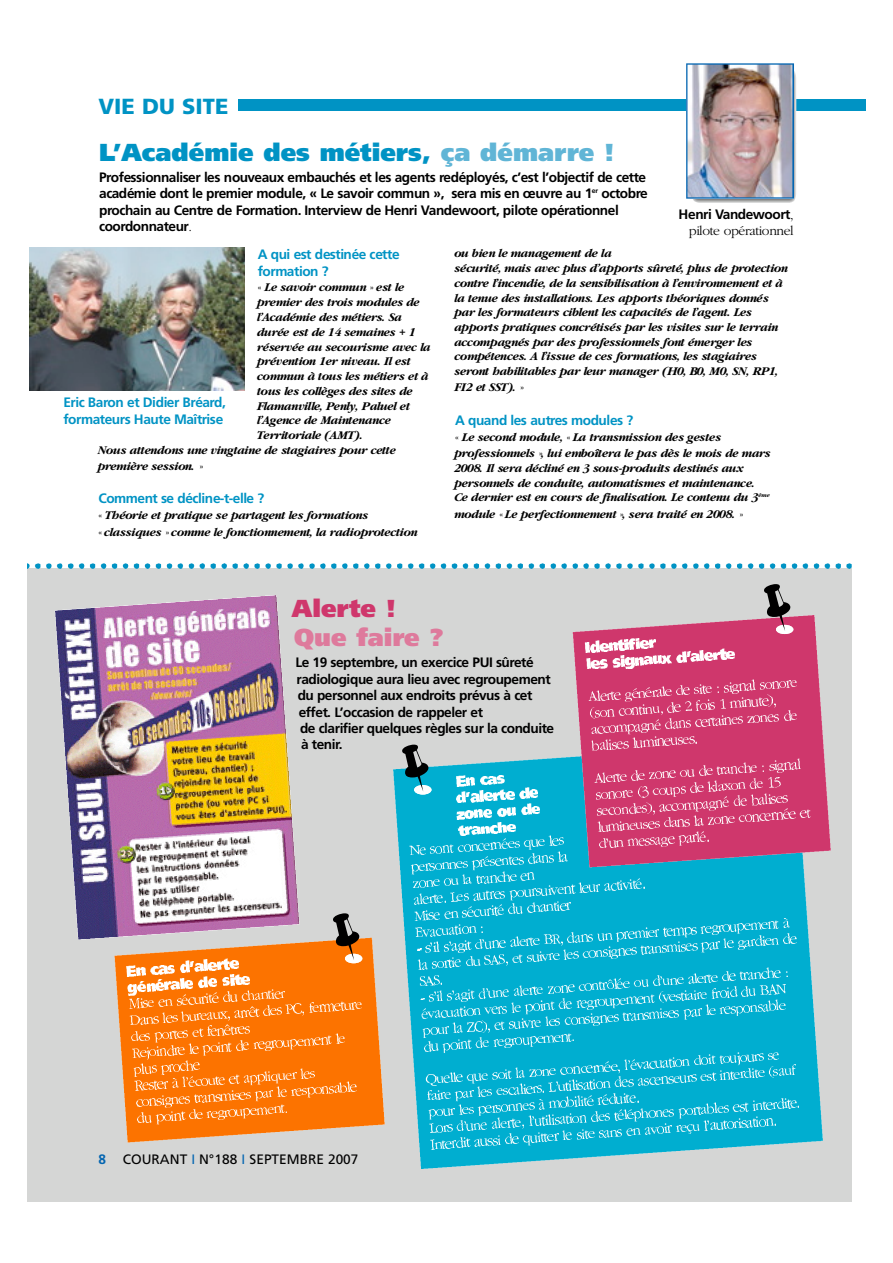
<style>
.page{position:relative;width:893px;height:1263px;background:#fff}
.page>*{position:absolute;margin:0;border:0;box-sizing:border-box;transform-origin:0 0}
.t1{font:900 24.6px "Frutiger";color:#0093c4}
.t2{font:900 24.6px "Frutiger";color:#de7a9c}
.t3{font:900 24.6px "Frutiger";letter-spacing:.005em;color:#cf376c}
.t4{font:900 21.9px "Frutiger";color:#0093c4}
.t5{font:700 13.65px/16.4px "Frutiger";letter-spacing:-.035em;color:#000}
.t6{font:700 13.65px/16.4px "Frutiger";letter-spacing:-.035em;color:#0093c4}
.t7{font:13.65px "Frutiger";color:#000}
.t8{font:300 13.65px "Garamond";letter-spacing:-.03em;color:#000}
.t9{font:italic 700 12.3px/14.7px "Garamond";letter-spacing:-.04em;color:#000}
.s1{color:#60b5d6}
.s2{font-family:"Garamond";font-weight:300}
.s3{font-weight:300;font-style:normal;font-size:13.65px}
.s4{font-weight:700;color:#0365b1}
.s5{color:#0365b1}
</style>
<div class="page">
<div style="left:27px;top:569px;width:824px;height:632px;background:#d5d6d5"></div>
<div style="left:238px;top:99px;width:627px;height:12px;background:#0093c4"></div>
<img style="left:29px;top:248px;width:215px;height:143px">
<img style="left:693px;top:71px;width:103px;height:132px">
<img style="left:686px;top:63px;width:108px;height:136px">
<svg style="left:27px;top:563px;width:824px;height:6px"></svg>
<svg style="left:114px;top:938px;width:270px;height:204px;fill:#fc7300"></svg>
<svg style="left:393px;top:768px;width:429px;height:401px"></svg>
<svg style="left:572px;top:615px;width:258px;height:252px;fill:#cf376c"></svg>
<svg style="left:584px;top:638px;width:150px;height:31px;background:#de799c"></svg>
<svg style="left:55px;top:609px;width:71px;height:331px"></svg>
<img style="left:77px;top:595px;width:222px;height:344px">
<svg style="left:126px;top:913px;width:236px;height:211px;background:#f48b39"></svg>
<svg style="left:764px;top:615px;width:29px;height:19px"></svg>
<svg style="left:402px;top:680px;width:408px;height:469px;background:#51a0c0"></svg>
<h2 class="t4" style="left:98px;top:98px;width:131px">VIE DU SITE</h2>
<h1 class="t1" style="left:99px;top:142px;width:517px">L’Académie des métiers, <span class="s1">ça démarre !</span></h1>
<p class="t5" style="left:99px;top:170px;width:550px">P rofessionnaliser les nouveaux embauchés et les agents redéployés, c’est l’objectif de cette académie dont le premier module, « Le savoir commun », sera mis en œuvre au 1<sup>e</sup> <sup>r</sup> o cto b re p rochain au Centre de Formation. Interview de Henri Va n d e w o o rt, pilote opérationnel<br>co o rd o n n a te u r<span class="s2">.</span></p>
<p class="t5" style="left:678px;top:207px;width:116px">Henri Va n d e w o o rt<span class="s2">,</span></p>
<p class="t8" style="left:688px;top:226px;width:106px">pilote opérationnel</p>
<p class="t6" style="left:258px;top:247px;width:143px">A qui est destinée cette fo rmation ?</p>
<p class="t9" style="left:258px;top:281px;width:149px"><span class="s3">«</span> Le savoir commun <span class="s3">»</span> est le</p>
<p class="t9" style="left:258px;top:296px;width:164px">p remier des trois modules de</p>
<p class="t9" style="left:258px;top:311px;width:146px">l’Académie des métiers. Sa</p>
<p class="t9" style="left:258px;top:326px;width:160px">durée est de 14 semaines + 1</p>
<p class="t9" style="left:258px;top:340px;width:175px">réservée au secourisme avec la</p>
<p class="t9" style="left:258px;top:355px;width:155px">prévention 1er niveau. Il est</p>
<p class="t9" style="left:258px;top:370px;width:173px">commun à tous les métiers et à</p>
<p class="t9" style="left:258px;top:385px;width:157px">tous les collèges des sites de</p>
<p class="t9" style="left:258px;top:399px;width:155px">Flamanville, Penly, Paluel et</p>
<p class="t9" style="left:258px;top:414px;width:136px">l’Agence de Maintenance</p>
<p class="t9" style="left:258px;top:429px;width:107px">Territoriale (AMT).</p>
<p class="t9" style="left:98px;top:444px;width:300px">Nous attendons une vingtaine de stagiaires pour cette</p>
<p class="t9" style="left:98px;top:460px;width:106px">p re m iè re session. <span class="s3">»</span></p>
<p class="t6" style="left:98px;top:491px;width:167px">Comment se décline-t-elle ?</p>
<p class="t9" style="left:98px;top:508px;width:321px;line-height:16.4px"><span class="s3">«</span> Théorie et pratique se partagent les form a tio n s<br><span class="s3">«</span> classiques <span class="s3">»</span> comme le fonctionnement, la radiopro te c tio n</p>
<p class="t6" style="left:63px;top:395px;width:164px">Eric Baron et Didier Bréard , fo rmateurs Haute Maîtrise</p>
<p class="t9" style="left:455px;top:247px;width:335px">ou bien le management de la<br>sécurité, mais avec plus d’apports sûreté, plus de pro te c tio n c o n tre l’incendie, de la sensibilisation à l’environnement et à la tenue des installations. Les apports théoriques donnés par les formateurs ciblent les capacités de l’agent. Les apports pratiques concrétisés par les visites sur le terrain accompagnés par des professionnels font émerger les compétences. A l’issue de ces formations, les stagiaire s<br>s e ront habilitables par leur manager (H0, B0, M0, SN, RP1,</p>
<p class="t9" style="left:455px;top:381px;width:71px">FI2 et SST). <span class="s3">»</span></p>
<p class="t6" style="left:455px;top:413px;width:180px">A quand les autres modules ?</p>
<p class="t9" style="left:455px;top:430px;width:318px;line-height:16.4px"><span class="s3">«</span> Le second module, <span class="s3">«</span> La transmission des gestes<br>p rofessionnels <span class="s3">»</span>, lui emboîtera le pas dès le mois de mars</p>
<p class="t9" style="left:455px;top:462px;width:316px">2008. Il sera décliné en 3 sous-produits destinés aux personnels de conduite, automatismes et maintenance.<br>Ce dernier est en cours de finalisation. Le contenu du 3<sup>è</sup> <sup>m</sup> <sup>e</sup></p>
<p class="t9" style="left:455px;top:507px;width:290px">module <span class="s3">«</span> Le perfectionnement <span class="s3">»</span>, sera traité en 2008. <span class="s3">»</span></p>
<h1 class="t3" style="left:292px;top:598px;width:106px">Alerte !</h1>
<h1 class="t2" style="left:294px;top:628px;width:151px">Que faire ?</h1>
<p class="t5" style="left:295px;top:656px;width:240px">Le 19 septembre, un exercice PUI sûre té</p>
<p class="t5" style="left:296px;top:672px;width:256px">radiologique aura lieu avec re g ro u p e m e n t</p>
<p class="t5" style="left:298px;top:688px;width:236px">du personnel aux endroits prévus à cet</p>
<p class="t5" style="left:299px;top:705px;width:186px">e ffet. L’occasion de rappeler et</p>
<p class="t5" style="left:300px;top:721px;width:255px">de clarifier quelques règles sur la conduite</p>
<p class="t5" style="left:301px;top:737px;width:43px">à tenir.</p>
<p class="t7" style="left:98px;top:1154px;width:261px"><span class="s4">8</span> COURANT <span class="s5">I</span> N°188 <span class="s5">I</span> SEPTEMBRE 2007</p>
</div>
